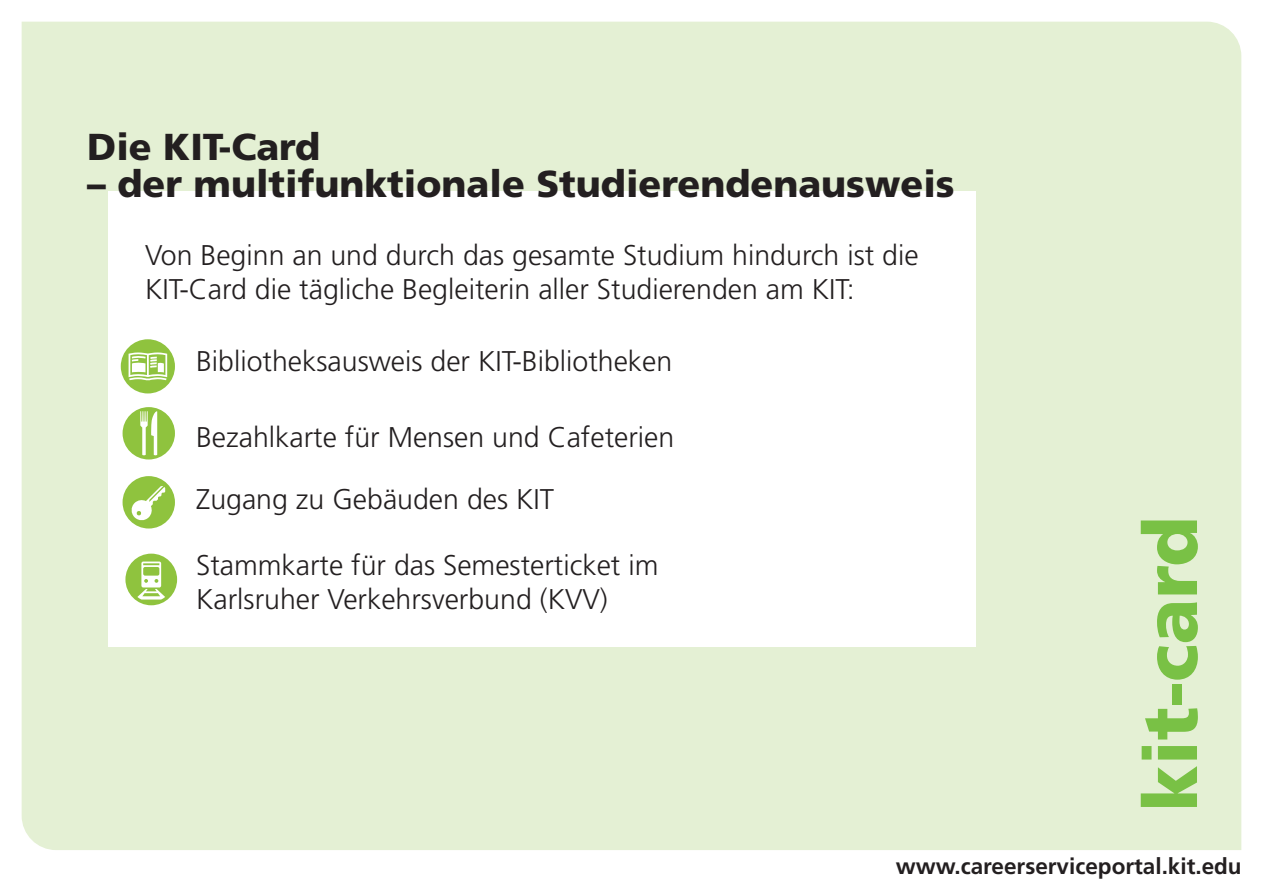
<style>
.page{position:relative;width:1263px;height:893px;background:#fff}
.page>*{position:absolute;margin:0;border:0;box-sizing:border-box;transform-origin:0 0}
.t1{font:900 75px "Frutiger LT Std";color:#79c145}
.t2{font:900 37.5px "Frutiger LT Std";color:#231f20}
.t3{font:300 28.5px/34.2px "Frutiger LT Std";color:#231f20}
.t4{font:700 22.5px "Frutiger LT Std";color:#231f20}
</style>
<div class="page">
<div style="left:22px;top:22px;width:1219px;height:828px;background:#e4f0d4"></div>
<div style="left:108px;top:191px;width:868px;height:455px;background:#fff"></div>
<svg style="left:125px;top:554px;width:52px;height:51px"></svg>
<svg style="left:123px;top:476px;width:52px;height:52px"></svg>
<svg style="left:121px;top:339px;width:54px;height:54px"></svg>
<svg style="left:123px;top:407px;width:52px;height:52px"></svg>
<h2 class="t2" style="left:87px;top:124px;width:235px">Die KIT-Card</h2>
<h2 class="t2" style="left:87px;top:162px;width:869px">– der multifunktionale Studierendenausweis</h2>
<p class="t3" style="left:145px;top:238px;width:775px">Von Beginn an und durch das gesamte Studium hindurch ist die<br>KIT-Card die tägliche Begleiterin aller Studierenden am KIT:</p>
<p class="t3" style="left:196px;top:345px;width:478px">Bibliotheksausweis der KIT-Bibliotheken</p>
<p class="t3" style="left:196px;top:407px;width:480px;line-height:61.3px">Bezahlkarte für Mensen und Cafeterien<br>Zugang zu Gebäuden des KIT</p>
<p class="t3" style="left:196px;top:548px;width:464px">Stammkarte für das Semesterticket im<br>Karlsruher Verkehrsverbund (KVV)</p>
<h1 class="t1" style="left:1125px;top:811px;width:296px;rotate:-90deg">kit-card</h1>
<p class="t4" style="left:896px;top:853px;width:347px">www.careerserviceportal.kit.edu</p>
</div>
